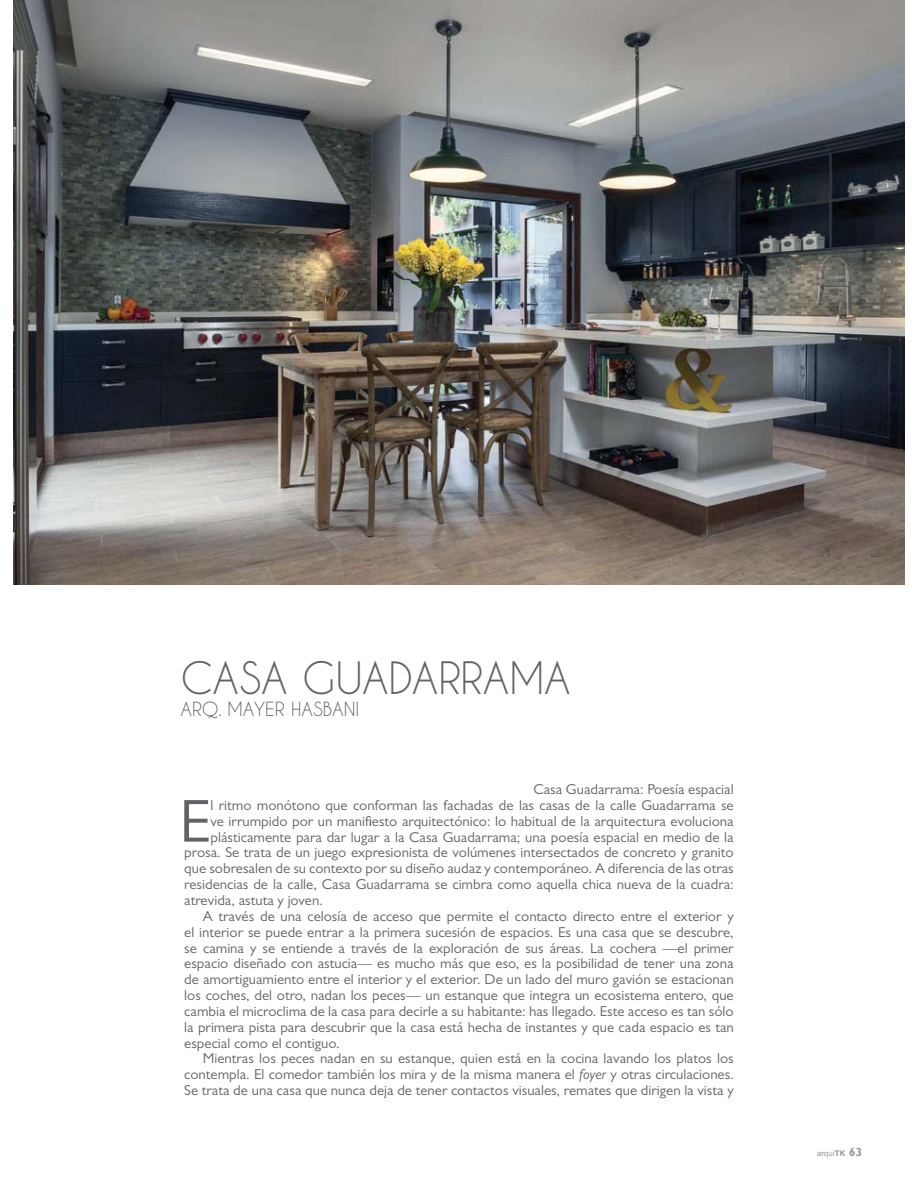
<style>
.page{position:relative;width:918px;height:1188px;background:#fff}
.page>*{position:absolute;margin:0;border:0;box-sizing:border-box;transform-origin:0 0}
.t1{font:60.9px "Gill Sans MT Pro";color:#626366}
.t2{font:41.85px "Caviar Dreams";color:#626366}
.t3{font:18.3px "Caviar Dreams";color:#626366}
.t4{font:14.4px "Gill Sans MT Pro";color:#626366}
.t5{font:7.8px "Helvetica Neue";letter-spacing:.005em;color:#939598}
.s1{font-style:italic}
.s2{font-weight:700}
.s3{font-family:"Gill Sans MT Pro";font-weight:700;font-size:11.85px}
</style>
<div class="page">
<img style="left:14px;top:0;width:891px;height:584px">
<p class="t2" style="left:181px;top:653px;width:392px">CASA GUADARRAMA</p>
<p class="t3" style="left:181px;top:698px;width:180px">ARQ. MAYER HASBANI</p>
<p class="t4" style="left:533px;top:784px;width:202px">Casa Guadarrama: Poesía espacial</p>
<p class="t1" style="left:179px;top:798px;width:33px">E</p>
<p class="t4" style="left:211px;top:800px;width:525px">l ritmo monótono que conforman las fachadas de las casas de la calle Guadarrama se</p>
<p class="t4" style="left:211px;top:815px;width:525px">ve irrumpido por un manifiesto arquitectónico: lo habitual de la arquitectura evoluciona</p>
<p class="t4" style="left:211px;top:831px;width:525px">plásticamente para dar lugar a la Casa Guadarrama; una poesía espacial en medio de la</p>
<p class="t4" style="left:184px;top:847px;width:551px">prosa. Se trata de un juego expresionista de volúmenes intersectados de concreto y granito</p>
<p class="t4" style="left:184px;top:863px;width:551px">que sobresalen de su contexto por su diseño audaz y contemporáneo. A diferencia de las otras</p>
<p class="t4" style="left:184px;top:879px;width:551px">residencias de la calle, Casa Guadarrama se cimbra como aquella chica nueva de la cuadra:</p>
<p class="t4" style="left:184px;top:895px;width:140px">atrevida, astuta y joven.</p>
<p class="t4" style="left:203px;top:911px;width:532px">A través de una celosía de acceso que permite el contacto directo entre el exterior y</p>
<p class="t4" style="left:184px;top:926px;width:551px">el interior se puede entrar a la primera sucesión de espacios. Es una casa que se descubre,</p>
<p class="t4" style="left:184px;top:942px;width:551px">se camina y se entiende a través de la exploración de sus áreas. La cochera —el primer</p>
<p class="t4" style="left:184px;top:958px;width:551px">espacio diseñado con astucia— es mucho más que eso, es la posibilidad de tener una zona</p>
<p class="t4" style="left:184px;top:974px;width:551px">de amortiguamiento entre el interior y el exterior. De un lado del muro gavión se estacionan</p>
<p class="t4" style="left:184px;top:990px;width:551px">los coches, del otro, nadan los peces— un estanque que integra un ecosistema entero, que</p>
<p class="t4" style="left:184px;top:1006px;width:551px">cambia el microclima de la casa para decirle a su habitante: has llegado. Este acceso es tan sólo</p>
<p class="t4" style="left:184px;top:1021px;width:551px">la primera pista para descubrir que la casa está hecha de instantes y que cada espacio es tan</p>
<p class="t4" style="left:184px;top:1037px;width:157px">especial como el contiguo.</p>
<p class="t4" style="left:203px;top:1053px;width:532px">Mientras los peces nadan en su estanque, quien está en la cocina lavando los platos los</p>
<p class="t4" style="left:184px;top:1069px;width:551px">contempla. El comedor también los mira y de la misma manera el <span class="s1">foyer</span> y otras circulaciones.</p>
<p class="t4" style="left:184px;top:1085px;width:551px">Se trata de una casa que nunca deja de tener contactos visuales, remates que dirigen la vista y</p>
<p class="t5" style="left:817px;top:1149px;width:47px">arqui<span class="s2">TK</span> <span class="s3">63</span></p>
</div>
